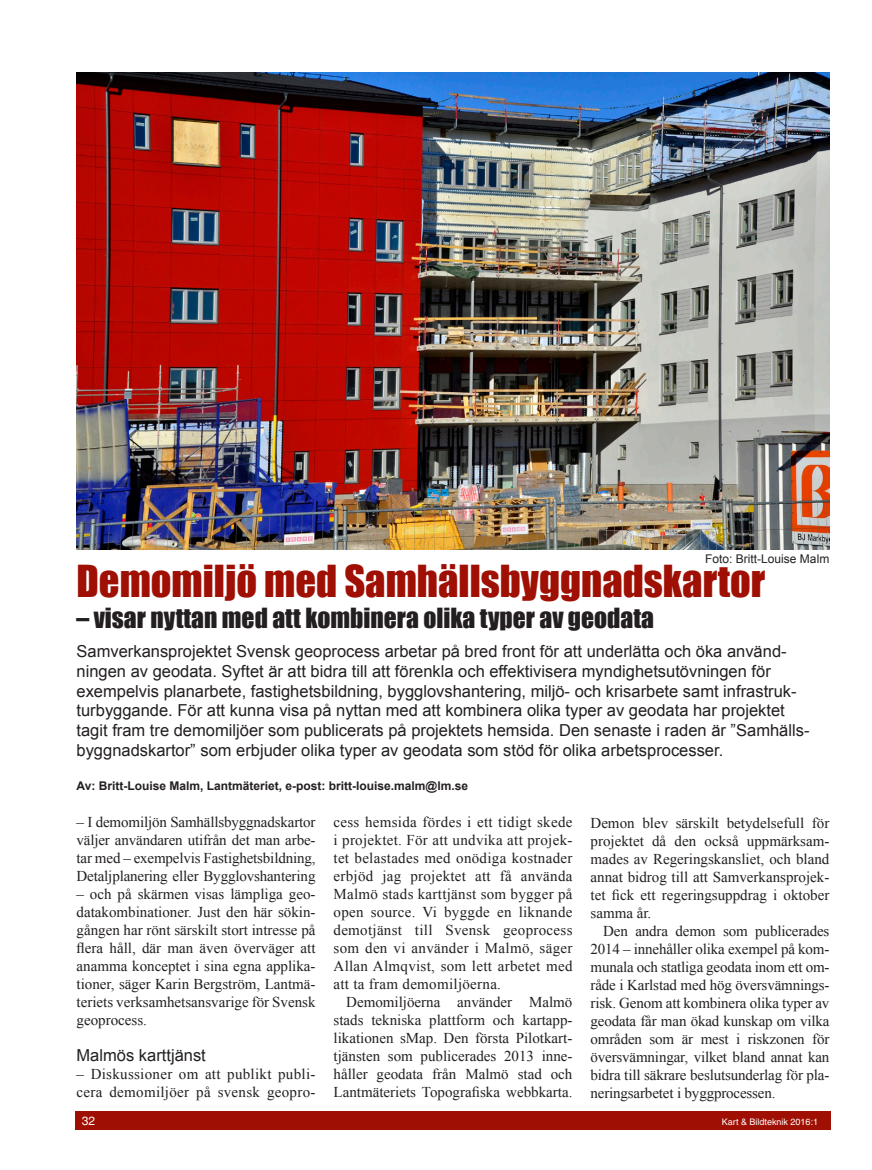
<style>
.page{position:relative;width:872px;height:1170px;background:#fff}
.page>*{position:absolute;margin:0;border:0;box-sizing:border-box;transform-origin:0 0}
.Bildtext{font:40.5px "Impact";color:#9f0f04}
.Bildtext-2{font:25.5px "Impact";color:#231f20}
.Ingress{font:16.5px/19.8px "Arial";color:#231f20}
.Mellanrubrik{font:16.5px "Arial";color:#231f20}
.Brödtext{font:15px/18px "Times New Roman";color:#231f20;text-align:justify}
.Brödtext-2{font:15px/18px "Times New Roman";letter-spacing:.02em;color:#231f20}
.Bildtext-3{font:700 12px "Arial";color:#231f20}
.Bildtext-4{font:12px "Arial";color:#231f20}
.t1{font:12px "Helvetica";color:#fff}
.t2{font:9px "Helvetica";color:#fff}
</style>
<div class="page">
<div style="left:75px;top:1111px;width:756px;height:18px;background:#9f0f04"></div>
<img style="left:77px;top:72px;width:752px;height:478px">
<p class="Bildtext-4" style="left:705px;top:550px;width:126px">Foto: Britt-Louise Malm</p>
<p class="Bildtext" style="left:77px;top:550px;width:690px">Demomiljö med Samhällsbyggnadskartor</p>
<p class="Bildtext-2" style="left:77px;top:598px;width:579px">– visar nyttan med att kombinera olika typer av geodata</p>
<p class="Ingress" style="left:77px;top:641px;width:734px">Samverkansprojektet Svensk geoprocess arbetar på bred front för att underlätta och öka använd&shy;ningen av geodata. Syftet är att bidra till att förenkla och effektivisera myndighetsutövningen för exempelvis planarbete, fastighetsbildning, bygglovshantering, miljö- och krisarbete samt infrastruk&shy;turbyggande. För att kunna visa på nyttan med att kombinera olika typer av geodata har projektet tagit fram tre demomiljöer som publicerats på projektets hemsida. Den senaste i raden är ”Samhälls&shy;byggnadskartor” som erbjuder olika typer av geodata som stöd för olika arbetsprocesser.</p>
<p class="Bildtext-3" style="left:77px;top:777px;width:393px">Av: Britt-Louise Malm, Lantmäteriet, e-post: britt-louise.malm@lm.se</p>
<p class="Brödtext" style="left:77px;top:812px;width:240px">– I demomiljön Samhällsbyggnadskartor väljer användaren utifrån det man arbe&shy;tar med – exempelvis Fastighetsbildning, Detaljplanering eller Bygglovshantering</p>
<p class="Brödtext" style="left:77px;top:884px;width:240px">– och på skärmen visas lämpliga geo&shy;datakombinationer. Just den här sökin&shy;gången har rönt särskilt stort intresse på flera håll, där man även överväger att anamma konceptet i sina egna applika&shy;tioner, säger Karin Bergström, Lantmä&shy;teriets verksamhetsansvarige för Svensk geoprocess.</p>
<p class="Mellanrubrik" style="left:77px;top:1044px;width:131px">Malmös karttjänst</p>
<p class="Brödtext-2" style="left:77px;top:1064px;width:240px">– Diskussioner om att publikt publi&shy;cera demomiljöer på svensk geopro-</p>
<p class="Brödtext" style="left:333px;top:812px;width:240px">cess hemsida fördes i ett tidigt skede i projektet. För att undvika att projek&shy;tet belastades med onödiga kostnader erbjöd jag projektet att få använda Malmö stads karttjänst som bygger på open source. Vi byggde en liknande demotjänst till Svensk geoprocess som den vi använder i Malmö, säger Allan Almqvist, som lett arbetet med att ta fram demomiljöerna.</p>
<p class="Brödtext" style="left:333px;top:992px;width:240px;text-indent:13px">Demomiljöerna använder Malmö stads tekniska plattform och kartapp&shy;likationen sMap. Den första Pilotkart&shy;tjänsten som publicerades 2013 inne&shy;håller geodata från Malmö stad och Lantmäteriets Topografiska webbkarta.</p>
<p class="Brödtext" style="left:590px;top:813px;width:240px">Demon blev särskilt betydelsefull för projektet då den också uppmärksam&shy;mades av Regeringskansliet, och bland annat bidrog till att Samverkansprojek&shy;tet fick ett regeringsuppdrag i oktober samma år.</p>
<p class="Brödtext" style="left:590px;top:921px;width:240px;text-indent:13px">Den andra demon som publicerades 2014 – innehåller olika exempel på kom&shy;munala och statliga geodata inom ett om&shy;råde i Karlstad med hög översvämnings&shy;risk. Genom att kombinera olika typer av geodata får man ökad kunskap om vilka områden som är mest i riskzonen för översvämningar, vilket bland annat kan bidra till säkrare beslutsunderlag för pla&shy;neringsarbetet i byggprocessen.</p>
<p class="t1" style="left:82px;top:1113px;width:15px">32</p>
<p class="t2" style="left:721px;top:1116px;width:98px">Kart &amp; Bildteknik 2016:1</p>
</div>
